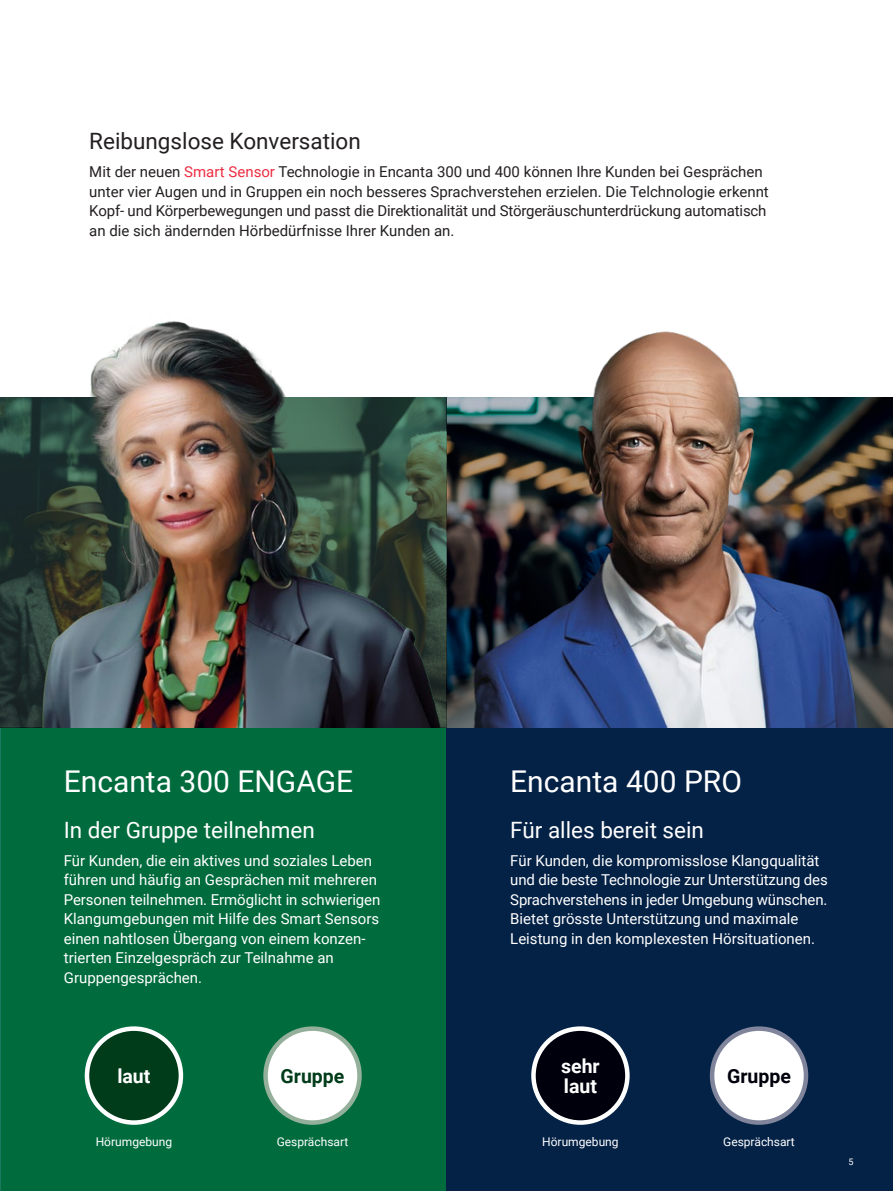
<style>
.page{position:relative;width:893px;height:1191px;background:#fff}
.page>*{position:absolute;margin:0;border:0;box-sizing:border-box;transform-origin:0 0}
.t1{font:30px "Roboto";color:#fff}
.t2{font:22.5px "Roboto";color:#fff}
.t3{font:22.5px "Roboto";color:#231f20}
.t4{font:700 19.5px/19.5px "Roboto";color:#fff}
.t5{font:700 19.5px "Roboto";color:#003c1a}
.t6{font:700 19.5px "Roboto";color:#00000c}
.t7{font:15px/19.5px "Roboto";color:#fff}
.t8{font:15px/19.5px "Roboto";color:#231f20}
.t9{font:12px "Roboto";color:#fff}
.t10{font:9px "Roboto";color:#fff}
.s1{color:#ed2c41}
</style>
<div class="page">
<div style="left:0;top:728px;width:446px;height:463px;background:#006c3e"></div>
<div style="left:446px;top:728px;width:447px;height:463px;background:#042146"></div>
<div style="left:266px;top:1028px;width:93px;height:94px;background:#fff;border-radius:50%"></div>
<div style="left:263px;top:1026px;width:99px;height:98px;border:4px solid #94b09b;border-radius:50%"></div>
<div style="left:712px;top:1028px;width:94px;height:94px;background:#fff;border-radius:50%"></div>
<div style="left:710px;top:1026px;width:98px;height:98px;border:4px solid #80859c;border-radius:50%"></div>
<div style="left:87px;top:1028px;width:94px;height:94px;background:#003c1a;border-radius:50%"></div>
<div style="left:85px;top:1026px;width:98px;height:98px;border:4px solid #fff;border-radius:50%"></div>
<div style="left:533px;top:1028px;width:94px;height:94px;background:#00000c;border-radius:50%"></div>
<div style="left:531px;top:1026px;width:99px;height:98px;border:4px solid #fff;border-radius:50%"></div>
<img style="left:0;top:321px;width:893px;height:407px">
<h2 class="t3" style="left:89px;top:125px;width:273px">Reibungslose Konversation</h2>
<p class="t8" style="left:89px;top:162px;width:681px">Mit der neuen <span class="s1">Smart Sensor</span> Technologie in Encanta 300 und 400 können Ihre Kunden bei Gesprächen unter vier Augen und in Gruppen ein noch besseres Sprachverstehen erzielen. Die Telchnologie erkennt Kopf- und Körperbewegungen und passt die Direktionalität und Störgeräuschunterdrückung automatisch an die sich ändernden Hörbedürfnisse Ihrer Kunden an.</p>
<h1 class="t1" style="left:64px;top:760px;width:291px">Encanta 300 ENGAGE</h1>
<h2 class="t2" style="left:64px;top:814px;width:253px">In der Gruppe teilnehmen</h2>
<p class="t7" style="left:64px;top:850px;width:318px">Für Kunden, die ein aktives und soziales Leben führen und häufig an Gesprächen mit mehreren Personen teilnehmen. Ermöglicht in schwierigen Klangumgebungen mit Hilfe des Smart Sensors einen nahtlosen Übergang von einem konzen&shy;trierten Einzelgespräch zur Teilnahme an Gruppengesprächen.</p>
<h1 class="t1" style="left:510px;top:760px;width:233px">Encanta 400 PRO</h1>
<h2 class="t2" style="left:510px;top:814px;width:195px">Für alles bereit sein</h2>
<p class="t7" style="left:510px;top:850px;width:319px">Für Kunden, die kompromisslose Klangqualität und die beste Technologie zur Unterstützung des Sprachverstehens in jeder Umgebung wünschen.<br>Bietet grösste Unterstützung und maximale Leistung in den komplexesten Hörsituationen.</p>
<h3 class="t4" style="left:561px;top:1055px;width:40px">sehr laut</h3>
<h3 class="t4" style="left:117px;top:1065px;width:35px">laut</h3>
<h3 class="t5" style="left:281px;top:1062px;width:65px">Gruppe</h3>
<h3 class="t6" style="left:727px;top:1062px;width:65px">Gruppe</h3>
<p class="t9" style="left:96px;top:1133px;width:78px">Hörumgebung</p>
<p class="t9" style="left:277px;top:1133px;width:73px">Gesprächsart</p>
<p class="t9" style="left:542px;top:1133px;width:78px">Hörumgebung</p>
<p class="t9" style="left:723px;top:1133px;width:73px">Gesprächsart</p>
<p class="t10" style="left:848px;top:1155px;width:7px">5</p>
</div>
